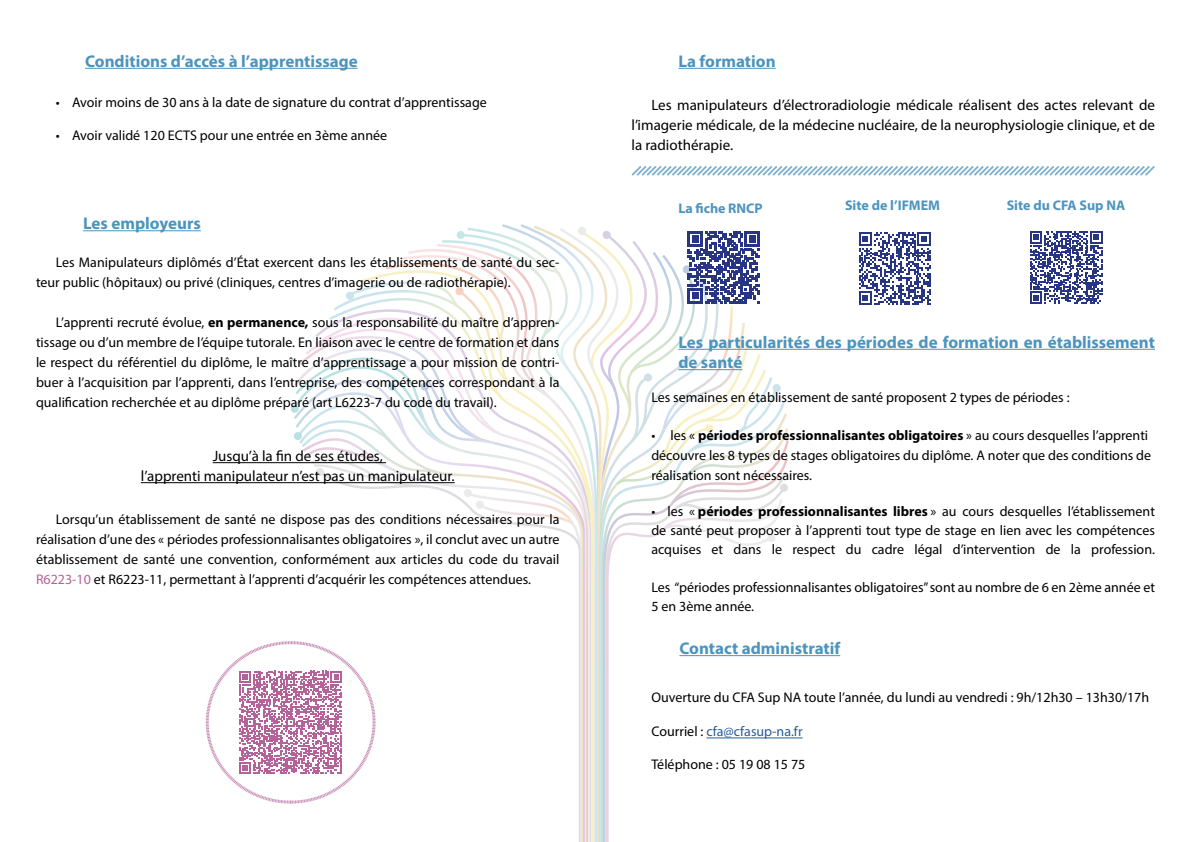
<style>
.page{position:relative;width:1191px;height:842px;background:#fff}
.page>*{position:absolute;margin:0;border:0;box-sizing:border-box;transform-origin:0 0}
.t1{font:700 17px/20.4px "Myriad Pro";color:#4d94bd}
.t2{font:15px/20px "Myriad Pro";color:#000;text-align:center}
.t3{font:14px/20px "Myriad Pro";color:#000}
.t4{font:700 14px "Myriad Pro";color:#4d94bd}
.t5{font:14px "Myriad Pro";color:#275b9b}
.s1{font-weight:700}
.s2{color:#b3629a}
.s3{color:#000}
</style>
<div class="page">
<svg style="left:608px;top:549px;width:174px;height:293px"></svg>
<svg style="left:578px;top:549px;width:30px;height:293px;background:#e2e0de"></svg>
<div style="left:291px;top:405px;width:8px;height:8px;background:#b9e1e4;border-radius:50%"></div>
<hr style="left:85px;top:68px;width:273px;height:1px;background:#4d94bd">
<hr style="left:83px;top:230px;width:118px;height:1px;background:#4d94bd">
<hr style="left:213px;top:462px;width:173px;height:1px;background:#000">
<hr style="left:141px;top:482px;width:314px;height:1px;background:#000">
<svg style="left:205px;top:641px;width:171px;height:163px"></svg>
<hr style="left:678px;top:68px;width:97px;height:1px;background:#4d94bd">
<svg style="left:294px;top:224px;width:494px;height:325px"></svg>
<svg style="left:859px;top:232px;width:72px;height:73px"></svg>
<svg style="left:1030px;top:231px;width:72px;height:73px"></svg>
<hr style="left:678px;top:349px;width:477px;height:1px;background:#4d94bd">
<hr style="left:678px;top:369px;width:64px;height:1px;background:#4d94bd">
<svg style="left:631px;top:166px;width:524px;height:10px"></svg>
<hr style="left:679px;top:655px;width:161px;height:1px;background:#4d94bd">
<hr style="left:706px;top:737px;width:96px;height:1px;background:#275b9b">
<p class="t1" style="left:85px;top:50px;width:274px">Conditions d’accès à l’apprentissage</p>
<p class="t3" style="left:56px;top:92px;width:432px">• Avoir moins de 30 ans à la date de signature du contrat d’apprentissage</p>
<p class="t3" style="left:56px;top:126px;width:333px">• Avoir validé 120 ECTS pour une entrée en 3ème année</p>
<p class="t1" style="left:83px;top:213px;width:119px">Les employeurs</p>
<p class="t3" style="left:36px;top:252px;width:525px;text-indent:20px">Les Manipulateurs diplômés d’État exercent dans les établissements de santé du sec&shy;teur public (hôpitaux) ou privé (cliniques, centres d’imagerie ou de radiothérapie).</p>
<p class="t3" style="left:36px;top:312px;width:525px;text-align:justify;text-indent:20px">L’apprenti recruté évolue, <span class="s1">en permanence,</span> sous la responsabilité du maître d’appren&shy;tissage ou d’un membre de l’équipe tutorale. En liaison avec le centre de formation et dans le respect du référentiel du diplôme, le maître d’apprentissage a pour mission de contri&shy;buer à l’acquisition par l’apprenti, dans l’entreprise, des compétences correspondant à la qualification recherchée et au diplôme préparé (art L6223-7 du code du travail).</p>
<p class="t2" style="left:141px;top:446px;width:315px">Jusqu’à la fin de ses études,<br>l’apprenti manipulateur n’est pas un manipulateur.</p>
<p class="t3" style="left:36px;top:509px;width:525px;text-align:justify;text-indent:20px">Lorsqu’un établissement de santé ne dispose pas des conditions nécessaires pour la réalisation d’une des « périodes professionnalisantes obligatoires », il conclut avec un autre établissement de santé une convention, conformément aux articles du code du travail <span class="s2">R6223-10</span> et R6223-11, permettant à l’apprenti d’acquérir les compétences attendues.</p>
<p class="t1" style="left:678px;top:50px;width:99px">La formation</p>
<p class="t2" style="left:631px;top:95px;width:525px;text-align:justify;text-indent:20px">Les manipulateurs d’électroradiologie médicale réalisent des actes relevant de l’imagerie médicale, de la médecine nucléaire, de la neurophysiologie clinique, et de la radiothérapie.</p>
<p class="t4" style="left:678px;top:200px;width:86px">La fiche RNCP</p>
<p class="t4" style="left:845px;top:197px;width:97px">Site de l’IFMEM</p>
<p class="t4" style="left:1006px;top:197px;width:120px">Site du CFA Sup NA</p>
<p class="t1" style="left:678px;top:331px;width:478px">Les particularités des périodes de formation en établissement de santé</p>
<p class="t3" style="left:651px;top:387px;width:420px">Les semaines en établissement de santé proposent 2 types de périodes :</p>
<p class="t3" style="left:651px;top:425px;width:501px">• les « <span class="s1">périodes professionnalisantes obligatoires</span> » au cours desquelles l’apprenti découvre les 8 types de stages obligatoires du diplôme. A noter que des conditions de réalisation sont nécessaires.</p>
<p class="t3" style="left:651px;top:502px;width:505px;line-height:19px;text-align:justify">• les « <span class="s1">périodes professionnalisantes libres</span> » au cours desquelles l’établissement de santé peut proposer à l’apprenti tout type de stage en lien avec les compétences acquises et dans le respect du cadre légal d’intervention de la profession.</p>
<p class="t3" style="left:651px;top:578px;width:505px;line-height:19px">Les “périodes professionnalisantes obligatoires” sont au nombre de 6 en 2ème année et<br>5 en 3ème année.</p>
<p class="t1" style="left:679px;top:637px;width:162px">Contact administratif</p>
<p class="t3" style="left:651px;top:687px;width:499px">Ouverture du CFA Sup NA toute l’année, du lundi au vendredi : 9h/12h30 – 13h30/17h</p>
<p class="t5" style="left:651px;top:722px;width:153px"><span class="s3">Courriel :</span> cfa@cfasup-na.fr</p>
<p class="t3" style="left:651px;top:754px;width:156px">Téléphone : 05 19 08 15 75</p>
</div>
